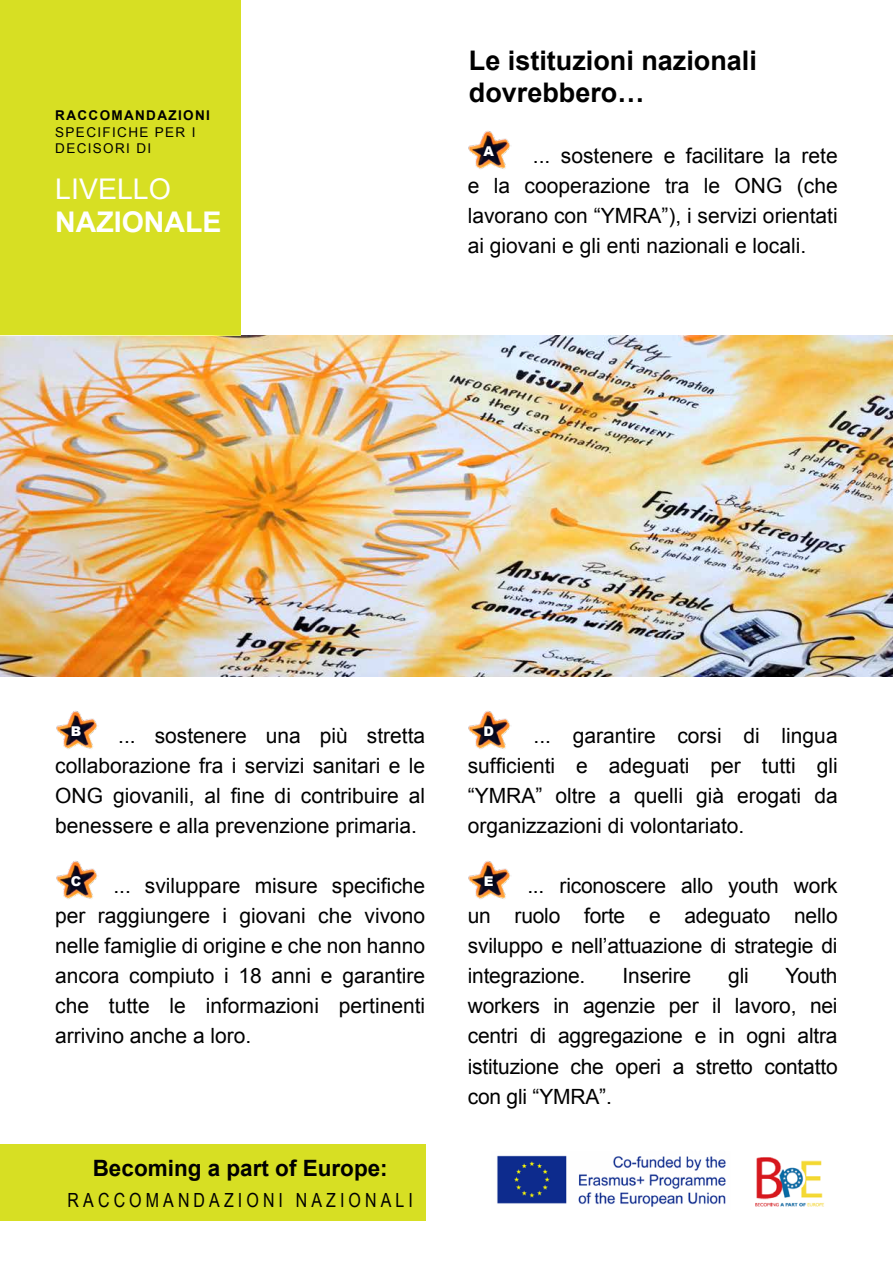
<style>
.page{position:relative;width:893px;height:1263px;background:#fff}
.page>*{position:absolute;margin:0;border:0;box-sizing:border-box;transform-origin:0 0}
.t1{font:700 28.5px "Arial";color:#fff}
.t2{font:28.5px "Arial";color:#fff}
.t3{font:700 27px/32.4px "Arial";color:#000}
.t4{font:700 22.5px "Arial";color:#000}
.t5{font:21px/30px "Arial";color:#000;text-align:justify}
.t6{font:19.5px "Arial Narrow";letter-spacing:.21em;color:#000}
.t7{font:13.5px/16.2px "Arial";letter-spacing:.1em;color:#000}
.t8{font:700 13.5px "Arial";letter-spacing:.1em;color:#000}
.t9{font:900 13.5px "Arial";color:#fff}
</style>
<div class="page">
<img style="left:0;top:336px;width:893px;height:340px">
<div style="left:0;top:0;width:240px;height:336px;background:#d7df23"></div>
<img style="left:755px;top:1157px;width:69px;height:50px">
<img style="left:497px;top:1155px;width:229px;height:52px">
<div style="left:0;top:1144px;width:425px;height:77px;background:#d7df23"></div>
<img style="left:468px;top:131px;width:43px;height:38px">
<img style="left:56px;top:711px;width:42px;height:38px">
<img style="left:56px;top:861px;width:42px;height:38px">
<img style="left:468px;top:711px;width:43px;height:38px">
<img style="left:468px;top:861px;width:43px;height:38px">
<p class="t8" style="left:55px;top:107px;width:156px">RACCOMANDAZIONI</p>
<p class="t7" style="left:55px;top:124px;width:142px">SPECIFICHE PER I<br>DECISORI DI</p>
<h1 class="t2" style="left:55px;top:171px;width:117px">LIVELLO</h1>
<h1 class="t1" style="left:55px;top:204px;width:168px">NAZIONALE</h1>
<p class="t3" style="left:469px;top:45px;width:290px">Le istituzioni nazionali dovrebbero…</p>
<p class="t9" style="left:483px;top:141px;width:12px">A</p>
<p class="t5" style="left:468px;top:141px;width:371px;text-indent:65px">... sostenere e facilitare la rete e la cooperazione tra le ONG (che lavorano con “YMRA”), i servizi orientati ai giovani e gli enti nazionali e locali.</p>
<p class="t9" style="left:71px;top:722px;width:12px">B</p>
<p class="t5" style="left:55px;top:721px;width:371px;text-indent:63px">... sostenere una più stretta collaborazione fra i servizi sanitari e le ONG giovanili, al fine di contribuire al benessere e alla prevenzione primaria.</p>
<p class="t9" style="left:71px;top:872px;width:12px">C</p>
<p class="t5" style="left:55px;top:871px;width:371px;text-indent:58px">... sviluppare misure specifiche per raggiungere i giovani che vivono nelle famiglie di origine e che non hanno ancora compiuto i 18 anni e garantire che tutte le informazioni pertinenti arrivino anche a loro.</p>
<p class="t4" style="left:93px;top:1153px;width:297px">Becoming a part of Europe:</p>
<p class="t6" style="left:68px;top:1186px;width:347px">RACCOMANDAZIONI NAZIONALI</p>
<p class="t9" style="left:483px;top:722px;width:12px">D</p>
<p class="t5" style="left:468px;top:721px;width:371px;text-indent:66px">... garantire corsi di lingua sufficienti e adeguati per tutti gli “YMRA” oltre a quelli già erogati da organizzazioni di volontariato.</p>
<p class="t9" style="left:484px;top:872px;width:11px">E</p>
<p class="t5" style="left:468px;top:871px;width:371px;text-indent:60px">... riconoscere allo youth work un ruolo forte e adeguato nello sviluppo e nell’attuazione di strategie di integrazione.</p>
<p class="t5" style="left:468px;top:961px;width:371px;text-indent:318px">Youth workers in agenzie per il lavoro, nei centri di aggregazione e in ogni altra istituzione che operi a stretto contatto con gli “YMRA”.</p>
<p class="t5" style="left:623px;top:961px;width:70px">Inserire</p>
<p class="t5" style="left:728px;top:961px;width:22px">gli</p>
</div>
